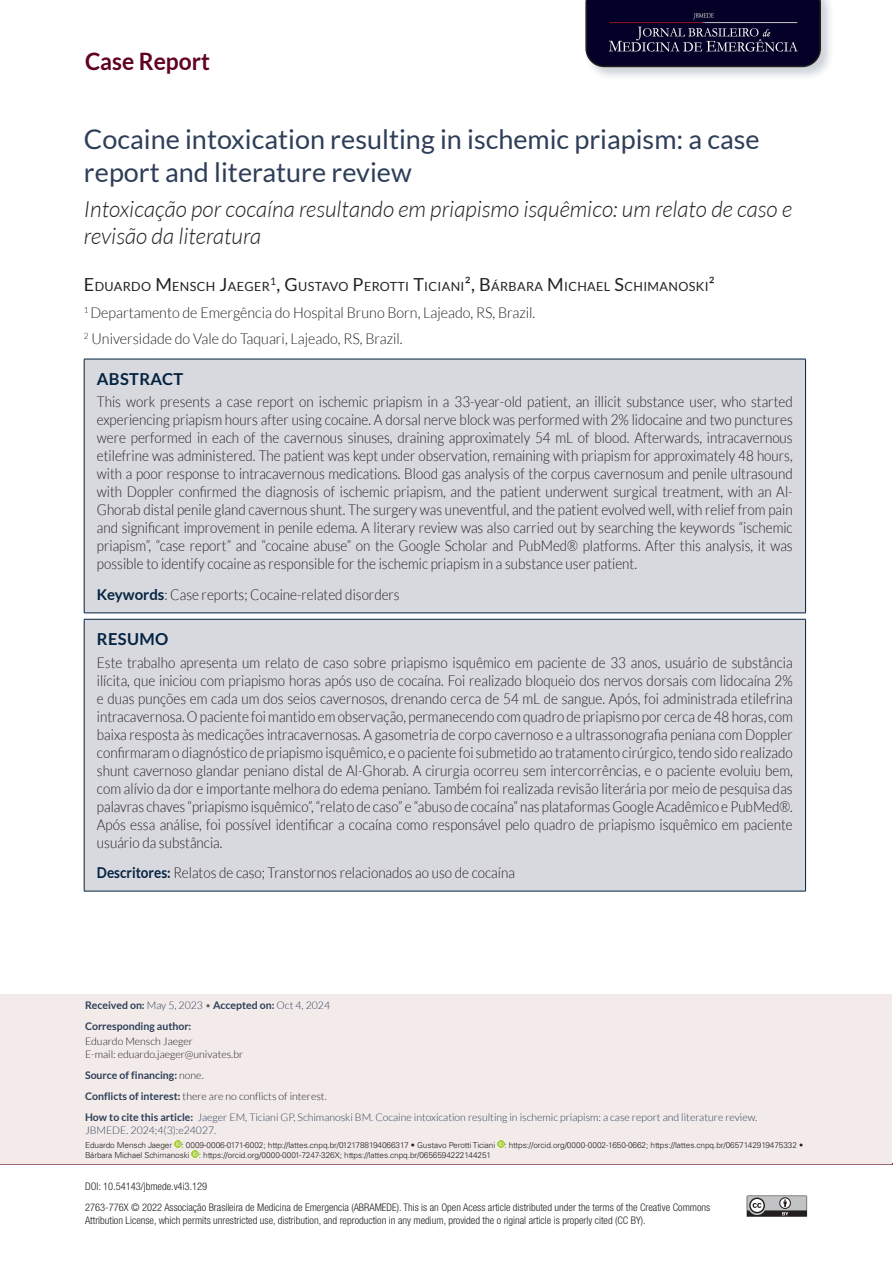
<style>
.page{position:relative;width:893px;height:1263px;background:#fff}
.page>*{position:absolute;margin:0;border:0;box-sizing:border-box;transform-origin:0 0}
.Título{font:27px/32.4px "Lato";color:#2e3e58}
.Cabeçopar{font:700 24px "Lato";color:#600220;scale:.95 1}
.Titulo_ingles{font:italic 300 22.5px/27px "Lato";color:#231f20}
.Resumo_titulo{font:700 16.5px "Lato";letter-spacing:.02em;color:#042341}
.Resumo_texto{font:300 15px/18px "Lato";color:#231f20;text-align:justify;scale:.9 1}
.Titulação{font:300 15px "Lato";color:#231f20;scale:.95 1}
.Titulação-2{font:300 15px "Lato";color:#222;scale:.95 1}
.Autores{font:12.6px "Lato";letter-spacing:.03em;color:#222}
.t1{font:300 condensed 10.5px/12.6px "Helvetica Neue LT Std";color:#231f20}
.Abre_-_Info_autores_-_Titulo{font:300 10.5px/12.6px "Lato";color:#2e3e58}
.Abre_-_Info_autores_-_Titulo-2{font:300 10.5px "Lato";color:#231f20}
.Abre_-_Info_autores_-_Titulo-3{font:700 10.5px "Lato";color:#2e3e58}
.Abre_-_Info_autores_-_linha_1{font:700 10.5px "Lato";color:#2e3e58}
.ORCID{font:300 8.25px/9.9px "Univers LT Std";letter-spacing:-.01em;color:#231f20}
.s1{font-size:18px;color:#231f20}
.s2{color:#231f20}
.s3{font-size:18px}
.s4{font-weight:700;color:#042341}
.s5{font-weight:300}
.s6{font-weight:300;color:#57585a}
.s7{font-weight:300;color:#231f20}
.s8{font-weight:700;color:#2e3e58}
.s9{font-weight:700}
</style>
<div class="page">
<hr style="left:0;top:1163px;width:893px;height:1px;background:#600220">
<div style="left:583px;top:0;width:252px;height:82px;background:#042341;opacity:.21"></div>
<svg style="left:585px;top:0;width:236px;height:67px;background:#0a082c"></svg>
<img style="left:608px;top:10px;width:194px;height:44px">
<svg style="left:747px;top:1195px;width:60px;height:22px"></svg>
<div style="left:1px;top:994px;width:891px;height:169px;background:#f2ebea"></div>
<svg style="left:174px;top:1141px;width:7px;height:7px"></svg>
<svg style="left:497px;top:1141px;width:7px;height:7px"></svg>
<svg style="left:192px;top:1150px;width:7px;height:8px"></svg>
<div style="left:84px;top:359px;width:721px;height:254px;background:#d8d8df"></div>
<hr style="left:84px;top:359px;width:1px;height:254px;background:#042341">
<hr style="left:84px;top:359px;width:722px;height:1px;background:#042341">
<hr style="left:805px;top:359px;width:1px;height:254px;background:#042341">
<hr style="left:84px;top:613px;width:722px;height:1px;background:#042341">
<div style="left:84px;top:619px;width:721px;height:272px;background:#d8d8df"></div>
<hr style="left:84px;top:619px;width:1px;height:272px;background:#042341">
<hr style="left:84px;top:619px;width:722px;height:1px;background:#042341">
<hr style="left:805px;top:619px;width:1px;height:272px;background:#042341">
<hr style="left:84px;top:891px;width:722px;height:1px;background:#042341">
<p class="Cabeçopar" style="left:85px;top:47px;width:133px">Case Report</p>
<p class="Título" style="left:84px;top:123px;width:677px">Cocaine intoxication resulting in ischemic priapism: a case report and literature review</p>
<p class="Titulo_ingles" style="left:84px;top:196px;width:710px">Intoxicação por cocaína resultando em priapismo isquêmico: um relato de caso e revisão da literatura</p>
<p class="Autores" style="left:84px;top:280px;width:632px"><span class="s1">E</span><span class="s2">DUARDO</span> <span class="s1">M</span><span class="s2">ENSCH</span> <span class="s1">J</span><span class="s2">AEGER</span><sup>1</sup><span class="s1">,</span> <span class="s3">G</span>USTAVO <span class="s3">P</span>EROTTI <span class="s3">T</span>ICIANI<span class="s3">², B</span>ÁRBARA <span class="s3">M</span>ICHAEL <span class="s3">S</span>CHIMANOSKI<span class="s3">²</span></p>
<p class="Titulação" style="left:84px;top:304px;width:477px"><sup>1</sup> Departamento de Emergência do Hospital Bruno Born, Lajeado, RS, Brazil.</p>
<p class="Titulação-2" style="left:84px;top:331px;width:337px"><sup>2</sup> Universidade do Vale do Taquari, Lajeado, RS, Brazil.</p>
<p class="Resumo_titulo" style="left:97px;top:370px;width:88px">ABSTRACT</p>
<p class="Resumo_texto" style="left:97px;top:393px;width:775px">This work presents a case report on ischemic priapism in a 33-year-old patient, an illicit substance user, who started experiencing priapism hours after using cocaine. A dorsal nerve block was performed with 2% lidocaine and two punctures were performed in each of the cavernous sinuses, draining approximately 54 mL of blood. Afterwards, intracavernous etilefrine was administered. The patient was kept under observation, remaining with priapism for approximately 48 hours, with a poor response to intracavernous medications. Blood gas analysis of the corpus cavernosum and penile ultrasound with Doppler confirmed the diagnosis of ischemic priapism, and the patient underwent surgical treatment, with an Al-Ghorab distal penile gland cavernous shunt. The surgery was uneventful, and the patient evolved well, with relief from pain and significant improvement in penile edema. A literary review was also carried out by searching the keywords “ischemic priapism”, “case report” and “cocaine abuse” on the Google Scholar and PubMed® platforms. After this analysis, it was possible to identify cocaine as responsible for the ischemic priapism in a substance user patient.</p>
<p class="Resumo_texto" style="left:97px;top:586px;width:338px"><span class="s4">Keywords</span>: Case reports; Cocaine-related disorders</p>
<p class="Resumo_titulo" style="left:97px;top:630px;width:73px">RESUMO</p>
<p class="Resumo_texto" style="left:97px;top:653px;width:775px">Este trabalho apresenta um relato de caso sobre priapismo isquêmico em paciente de 33 anos, usuário de substância ilícita, que iniciou com priapismo horas após uso de cocaína. Foi realizado bloqueio dos nervos dorsais com lidocaína 2% e duas punções em cada um dos seios cavernosos, drenando cerca de 54 mL de sangue. Após, foi administrada etilefrina intracavernosa. O paciente foi mantido em observação, permanecendo com quadro de priapismo por cerca de 48 horas, com baixa resposta às medicações intracavernosas. A gasometria de corpo cavernoso e a ultrassonografia peniana com Doppler confirmaram o diagnóstico de priapismo isquêmico, e o paciente foi submetido ao tratamento cirúrgico, tendo sido realizado shunt cavernoso glandar peniano distal de Al-Ghorab. A cirurgia ocorreu sem intercorrências, e o paciente evoluiu bem, com alívio da dor e importante melhora do edema peniano. Também foi realizada revisão literária por meio de pesquisa das palavras chaves “priapismo isquêmico”, “relato de caso” e “abuso de cocaína” nas plataformas Google Acadêmico e PubMed®.<br>Após essa análise, foi possível identificar a cocaína como responsável pelo quadro de priapismo isquêmico em paciente usuário da substância.</p>
<p class="Resumo_texto" style="left:97px;top:864px;width:466px"><span class="s4">Descritores:</span> Relatos de caso; Transtornos relacionados ao uso de cocaína</p>
<p class="Abre_-_Info_autores_-_Titulo-3" style="left:85px;top:999px;width:247px">Received on: <span class="s5">May 5, 2023</span> <span class="s6">•</span> Accepted on: <span class="s5">Oct 4, 2024</span></p>
<p class="Abre_-_Info_autores_-_linha_1" style="left:85px;top:1020px;width:108px">Corresponding author:</p>
<p class="Abre_-_Info_autores_-_Titulo-2" style="left:85px;top:1036px;width:109px">Eduardo Mensch Jaeger</p>
<p class="Abre_-_Info_autores_-_Titulo-2" style="left:85px;top:1048px;width:160px">E-mail: eduardo.jaeger@univates.br</p>
<p class="Abre_-_Info_autores_-_Titulo-3" style="left:85px;top:1069px;width:120px">Source of financing: <span class="s7">none.</span></p>
<p class="Abre_-_Info_autores_-_Titulo-2" style="left:85px;top:1090px;width:243px"><span class="s8">Conflicts of interest:</span> there are no conflicts of interest.</p>
<p class="Abre_-_Info_autores_-_Titulo" style="left:85px;top:1111px;width:674px"><span class="s9">How to cite this article:</span> Jaeger EM, Ticiani GP, Schimanoski BM. Cocaine intoxication resulting in ischemic priapism: a case report and literature review.<br>JBMEDE. 2024;4(3):e24027.</p>
<p class="ORCID" style="left:85px;top:1140px;width:720px">Eduardo Mensch Jaeger : 0009-0006-0171-6002; http://lattes.cnpq.br/0121788194066317 • Gustavo Perotti Ticiani : https://orcid.org/0000-0002-1650-0662; https://lattes.cnpq.br/0657142919475332 •<br>Bárbara Michael Schimanoski : https://orcid.org/0000-0001-7247-326X; https://lattes.cnpq.br/0656594222144251</p>
<p class="t1" style="left:85px;top:1180px;width:124px">DOI: 10.54143/jbmede.v4i3.129</p>
<p class="t1" style="left:85px;top:1201px;width:627px">2763-776X © 2022 Associação Brasileira de Medicina de Emergencia (ABRAMEDE). This is an Open Acess article distributed under the terms of the Creative Commons<br>Attribution License, which permits unrestricted use, distribution, and reproduction in any medium, provided the o riginal article is properly cited (CC BY).</p>
</div>
